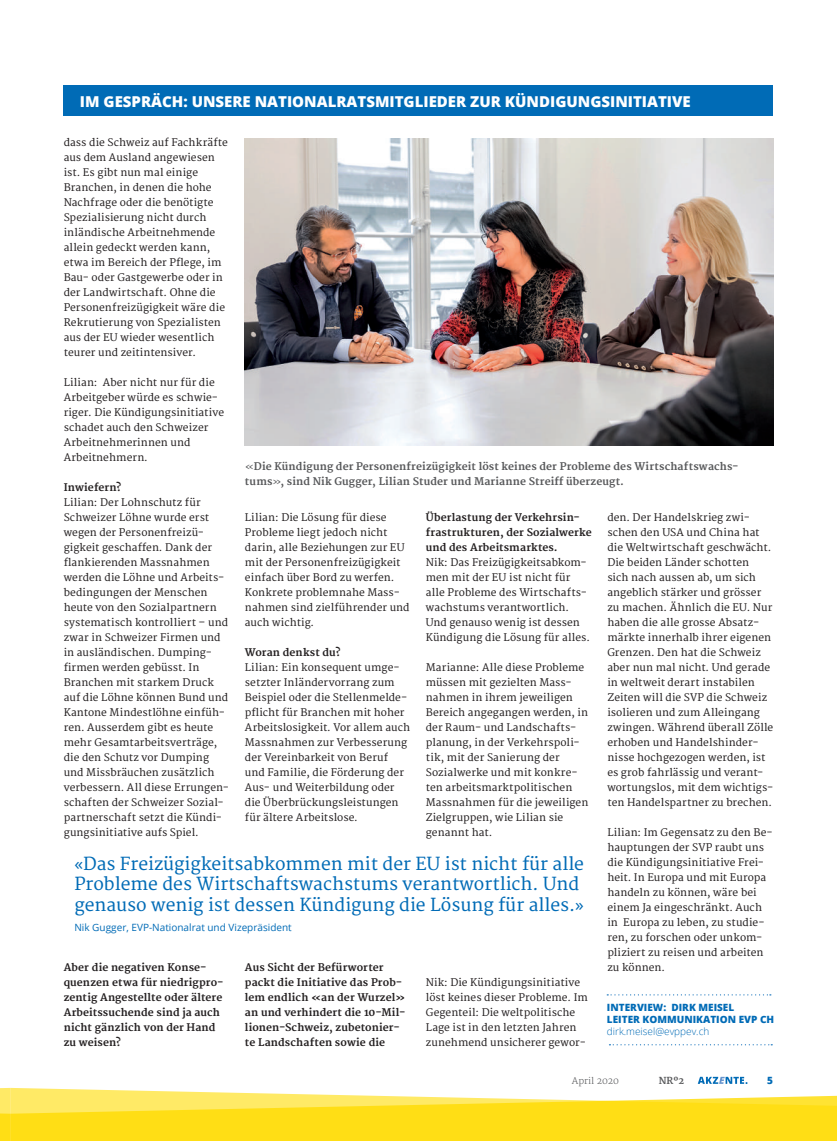
<style>
.page{position:relative;width:837px;height:1141px;background:#fff}
.page>*{position:absolute;margin:0;border:0;box-sizing:border-box;transform-origin:0 0}
.t1{font:17.5px/20.5px "Merriweather";color:#006bb6}
.t2{font:800 15px "Open Sans";color:#fff}
.t3{font:10.25px/15px "Merriweather";letter-spacing:.005em;color:#231f20}
.t4{font:700 10.25px/15px "Merriweather";letter-spacing:.01em;color:#231f20}
.t5{font:700 10.25px/15px "Merriweather";letter-spacing:.01em;color:#57585a}
.t6{font:800 10px/12px "Open Sans";color:#006bb6}
.t7{font:10px "Open Sans";color:#006bb6}
.t8{font:300 10px "Open Sans";color:#006bb6}
.t9{font:700 9.38px "Merriweather";color:#57585a}
.t10{font:300 9px "Merriweather";color:#57585a}
.s1{font-weight:400}
.s2{font-family:"Open Sans"}
</style>
<div class="page">
<svg style="left:0;top:1077px;width:836px;height:64px"></svg>
<div style="left:63px;top:85px;width:709px;height:31px;background:#006bb6"></div>
<svg style="left:609px;top:1044px;width:163px;height:1px"></svg>
<svg style="left:607px;top:994px;width:163px;height:1px"></svg>
<img style="left:245px;top:138px;width:527px;height:308px">
<h2 class="t2" style="left:80px;top:90px;width:612px">IM GESPRÄCH: UNSERE NATIONALRATSMITGLIEDER ZUR KÜNDIGUNGSINITIATIVE</h2>
<p class="t3" style="left:64px;top:135px;width:166px">dass die Schweiz auf Fachkräfte aus dem Ausland angewiesen ist. Es gibt nun mal einige<br>Branchen, in denen die hohe<br>Nachfrage oder die benötigte<br>Spezialisierung nicht durch inländische Arbeitnehmende allein gedeckt werden kann, etwa im Bereich der Pflege, im<br>Bau- oder Gastgewerbe oder in der Landwirtschaft. Ohne die<br>Personenfreizügigkeit wäre die<br>Rekrutierung von Spezialisten aus der EU wieder wesentlich teurer und zeitintensiver.</p>
<p class="t3" style="left:64px;top:375px;width:162px">Lilian: Aber nicht nur für die<br>Arbeitgeber würde es schwie&shy;riger. Die Kündigungsinitiative schadet auch den Schweizer<br>Arbeitnehmerinnen und<br>Arbeitnehmern.</p>
<p class="t4" style="left:64px;top:480px;width:59px">Inwiefern?</p>
<p class="t3" style="left:64px;top:495px;width:167px">Lilian: Der Lohnschutz für<br>Schweizer Löhne wurde erst wegen der Personenfreizü&shy;gigkeit geschaffen. Dank der flankierenden Massnahmen werden die Löhne und Arbeits&shy;bedingungen der Menschen heute von den Sozialpartnern systematisch kontrolliert – und zwar in Schweizer Firmen und in ausländischen. Dumping&shy;firmen werden gebüsst. In<br>Branchen mit starkem Druck auf die Löhne können Bund und<br>Kantone Mindestlöhne einfüh&shy;ren. Ausserdem gibt es heute mehr Gesamtarbeitsverträge, die den Schutz vor Dumping und Missbräuchen zusätzlich verbessern. All diese Errungen&shy;schaften der Schweizer Sozial&shy;partnerschaft setzt die Kündi&shy;gungsinitiative aufs Spiel.</p>
<p class="t5" style="left:245px;top:459px;width:495px"><span class="s1">«</span>Die Kündigung der Personenfreizügigkeit löst keines der Probleme des Wirtschaftswachs&shy;tums<span class="s1">»</span>, sind Nik Gugger, Lilian Studer und Marianne Streiff überzeugt.</p>
<p class="t4" style="left:425px;top:510px;width:167px">Überlastung der Verkehrsin&shy;frastrukturen, der Sozialwerke und des Arbeitsmarktes.</p>
<p class="t3" style="left:425px;top:555px;width:165px">Nik: Das Freizügigkeitsabkom&shy;men mit der EU ist nicht für alle Probleme des Wirtschafts&shy;wachstums verantwortlich.<br>Und genauso wenig ist dessen<br>Kündigung die Lösung für alles.</p>
<p class="t3" style="left:425px;top:660px;width:164px">Marianne: Alle diese Probleme müssen mit gezielten Mass&shy;nahmen in ihrem jeweiligen<br>Bereich angegangen werden, in der Raum- und Landschafts&shy;planung, in der Verkehrspoli&shy;tik, mit der Sanierung der<br>Sozialwerke und mit konkre&shy;ten arbeitsmarktpolitischen<br>Massnahmen für die jeweiligen<br>Zielgruppen, wie Lilian sie genannt hat.</p>
<p class="t3" style="left:245px;top:510px;width:166px">Lilian: Die Lösung für diese<br>Probleme liegt jedoch nicht darin, alle Beziehungen zur EU mit der Personenfreizügigkeit einfach über Bord zu werfen.<br>Konkrete problemnahe Mass&shy;nahmen sind zielführender und auch wichtig.</p>
<p class="t4" style="left:245px;top:645px;width:97px">Woran denkst du?</p>
<p class="t3" style="left:245px;top:660px;width:167px">Lilian: Ein konsequent umge&shy;setzter Inländervorrang zum<br>Beispiel oder die Stellenmelde&shy;pflicht für Branchen mit hoher<br>Arbeitslosigkeit. Vor allem auch<br>Massnahmen zur Verbesserung der Vereinbarkeit von Beruf und Familie, die Förderung der<br>Aus- und Weiterbildung oder die Überbrückungsleistungen für ältere Arbeitslose.</p>
<p class="t3" style="left:607px;top:510px;width:167px">den. Der Handelskrieg zwi&shy;schen den USA und China hat die Weltwirtschaft geschwächt.<br>Die beiden Länder schotten<br>sich nach aussen ab, um sich angeblich stärker und grösser zu machen. Ähnlich die EU. Nur haben die alle grosse Absatz&shy;märkte innerhalb ihrer eigenen<br>Grenzen. Den hat die Schweiz aber nun mal nicht. Und gerade in weltweit derart instabilen<br>Zeiten will die SVP die Schweiz isolieren und zum Alleingang zwingen. Während überall Zölle erhoben und Handelshinder&shy;nisse hochgezogen werden, ist es grob fahrlässig und verant&shy;wortungslos, mit dem wichtigs&shy;ten Handelspartner zu brechen.</p>
<p class="t3" style="left:607px;top:825px;width:167px">Lilian: Im Gegensatz zu den Be&shy;hauptungen der SVP raubt uns die Kündigungsinitiative Frei&shy;heit. In Europa und mit Europa handeln zu können, wäre bei einem Ja eingeschränkt. Auch in Europa zu leben, zu studie&shy;ren, zu forschen oder unkom&shy;pliziert zu reisen und arbeiten zu können.</p>
<h1 class="t1" style="left:74px;top:855px;width:511px"><span class="s2">«</span>Das Freizügigkeitsabkommen mit der EU ist nicht für alle<br>Probleme des Wirtschaftswachstums verantwortlich. Und genauso wenig ist dessen Kündigung die Lösung für alles.<span class="s2">»</span></h1>
<p class="t7" style="left:74px;top:921px;width:219px">Nik Gugger, EVP-Nationalrat und Vizepräsident</p>
<p class="t4" style="left:245px;top:960px;width:162px">Aus Sicht der Befürworter packt die Initiative das Prob&shy;lem endlich «an der Wurzel» an und verhindert die 10-Mil&shy;lionen-Schweiz, zubetonier&shy;te Landschaften sowie die</p>
<p class="t4" style="left:64px;top:960px;width:161px">Aber die negativen Konse&shy;quenzen etwa für niedrigpro&shy;zentig Angestellte oder ältere<br>Arbeitssuchende sind ja auch nicht gänzlich von der Hand zu weisen?</p>
<p class="t3" style="left:425px;top:975px;width:163px">Nik: Die Kündigungsinitiative löst keines dieser Probleme. Im<br>Gegenteil: Die weltpolitische<br>Lage ist in den letzten Jahren zunehmend unsicherer gewor-</p>
<p class="t6" style="left:606px;top:1000px;width:169px">INTERVIEW: DIRK MEISEL<br>LEITER KOMMUNIKATION EVP CH</p>
<p class="t8" style="left:606px;top:1024px;width:104px">dirk.meisel@evppev.ch</p>
<p class="t10" style="left:571px;top:1075px;width:49px">April 2020</p>
<p class="t9" style="left:658px;top:1075px;width:27px">NRº2</p>
<p class="t6" style="left:767px;top:1074px;width:7px">5</p>
</div>
